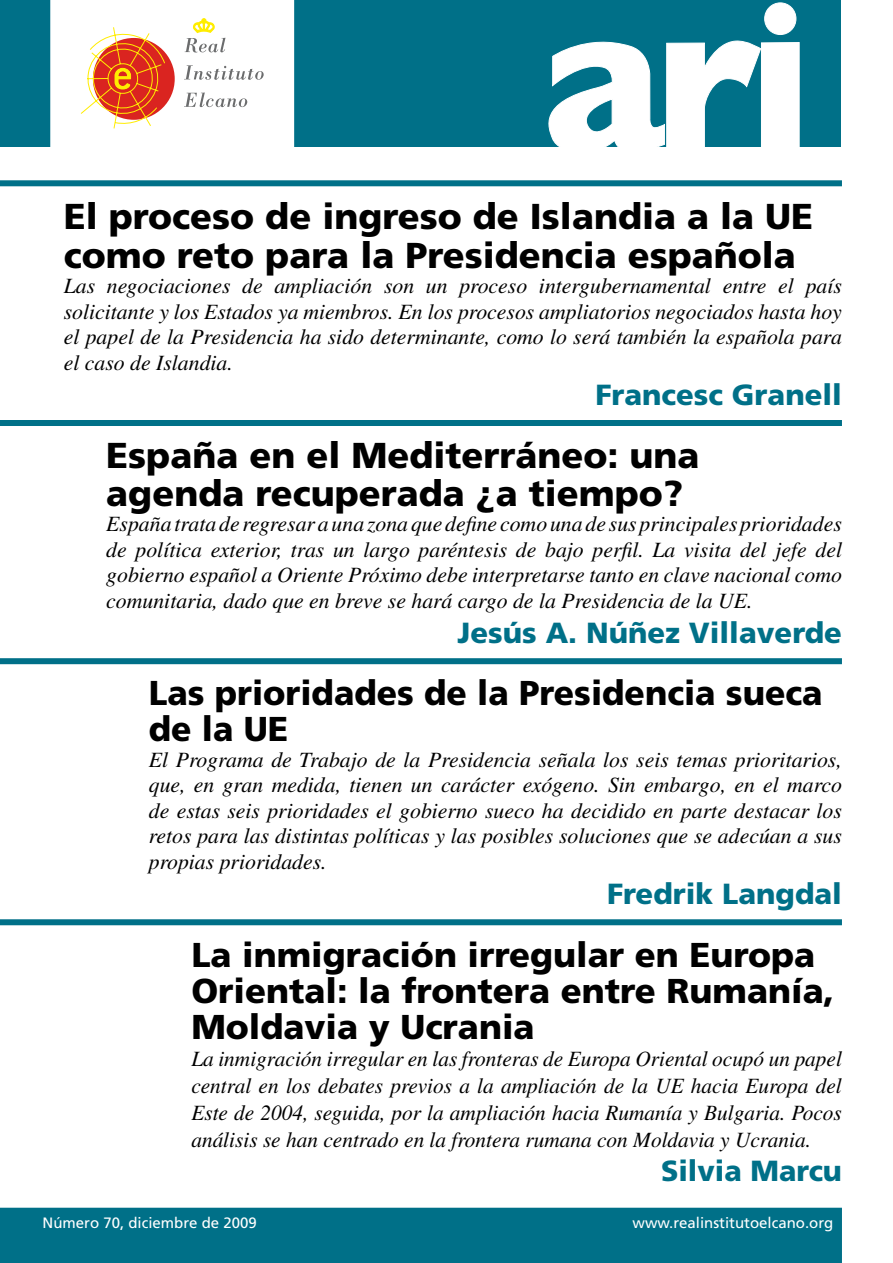
<style>
.page{position:relative;width:893px;height:1263px;background:#fff}
.page>*{position:absolute;margin:0;border:0;box-sizing:border-box;transform-origin:0 0}
.t1{font:900 36px/37.5px "Frutiger LT Std";color:#000}
.t2{font:900 34.5px/36px "Frutiger LT Std";color:#000}
.t3{font:900 29.1px "Frutiger LT Std";color:#007088}
.t4{font:italic 21.75px/25.5px "Times LT Std";color:#000;text-align:justify}
.t5{font:15px "Frutiger LT Std";color:#fff}
</style>
<div class="page">
<div style="left:1px;top:0;width:840px;height:147px;background:#007088"></div>
<svg style="left:50px;top:0;width:244px;height:147px;background:#f6e0d7"></svg>
<div style="left:0;top:1208px;width:842px;height:55px;background:#007088"></div>
<div style="left:0;top:180px;width:842px;height:6px;background:#007088"></div>
<svg style="left:548px;top:40px;width:213px;height:107px"></svg>
<div style="left:761px;top:43px;width:38px;height:105px;background:#fff"></div>
<div style="left:765px;top:3px;width:31px;height:32px;background:#fff;border-radius:50%"></div>
<div style="left:764px;top:3px;width:32px;height:32px;border:1px solid #fff;border-radius:50%"></div>
<div style="left:0;top:420px;width:842px;height:6px;background:#007088"></div>
<div style="left:0;top:658px;width:842px;height:6px;background:#007088"></div>
<div style="left:0;top:919px;width:842px;height:6px;background:#007088"></div>
<h1 class="t1" style="left:64px;top:196px;width:751px;line-height:39px">El proceso de ingreso de Islandia a la UE como reto para la Presidencia española</h1>
<p class="t4" style="left:64px;top:273px;width:780px">Las negociaciones de ampliación son un proceso intergubernamental entre el país solicitante y los Estados ya miembros. En los procesos ampliatorios negociados hasta hoy el papel de la Presidencia ha sido determinante, como lo será también la española para el caso de Islandia.</p>
<h3 class="t3" style="left:595px;top:377px;width:248px">Francesc Granell</h3>
<h1 class="t1" style="left:106px;top:437px;width:595px">España en el Mediterráneo: una agenda recuperada ¿a tiempo?</h1>
<p class="t4" style="left:106px;top:511px;width:737px">España trata de regresar a una zona que define como una de sus principales prioridades de política exterior, tras un largo paréntesis de bajo perfil. La visita del jefe del gobierno español a Oriente Próximo debe interpretarse tanto en clave nacional como comunitaria, dado que en breve se hará cargo de la Presidencia de la UE.</p>
<h3 class="t3" style="left:458px;top:615px;width:386px">Jesús A. Núñez Villaverde</h3>
<h2 class="t2" style="left:149px;top:675px;width:675px">Las prioridades de la Presidencia sueca de la UE</h2>
<p class="t4" style="left:149px;top:747px;width:695px">El Programa de Trabajo de la Presidencia señala los seis temas prioritarios, que, en gran medida, tienen un carácter exógeno. Sin embargo, en el marco de estas seis prioridades el gobierno sueco ha decidido en parte destacar los retos para las distintas políticas y las posibles soluciones que se adecúan a sus propias prioridades.</p>
<h3 class="t3" style="left:607px;top:876px;width:236px">Fredrik Langdal</h3>
<h2 class="t2" style="left:191px;top:936px;width:644px">La inmigración irregular en Europa<br>Oriental: la frontera entre Rumanía,<br>Moldavia y Ucrania</h2>
<p class="t4" style="left:191px;top:1045px;width:652px;line-height:27px">La inmigración irregular en las fronteras de Europa Oriental ocupó un papel central en los debates previos a la ampliación de la UE hacia Europa del Este de 2004, seguida, por la ampliación hacia Rumanía y Bulgaria. Pocos análisis se han centrado en la frontera rumana con Moldavia y Ucrania.</p>
<h3 class="t3" style="left:661px;top:1154px;width:182px">Silvia Marcu</h3>
<p class="t5" style="left:43px;top:1214px;width:216px">Número 70, diciembre de 2009</p>
<p class="t5" style="left:633px;top:1214px;width:202px">www.realinstitutoelcano.org</p>
</div>
